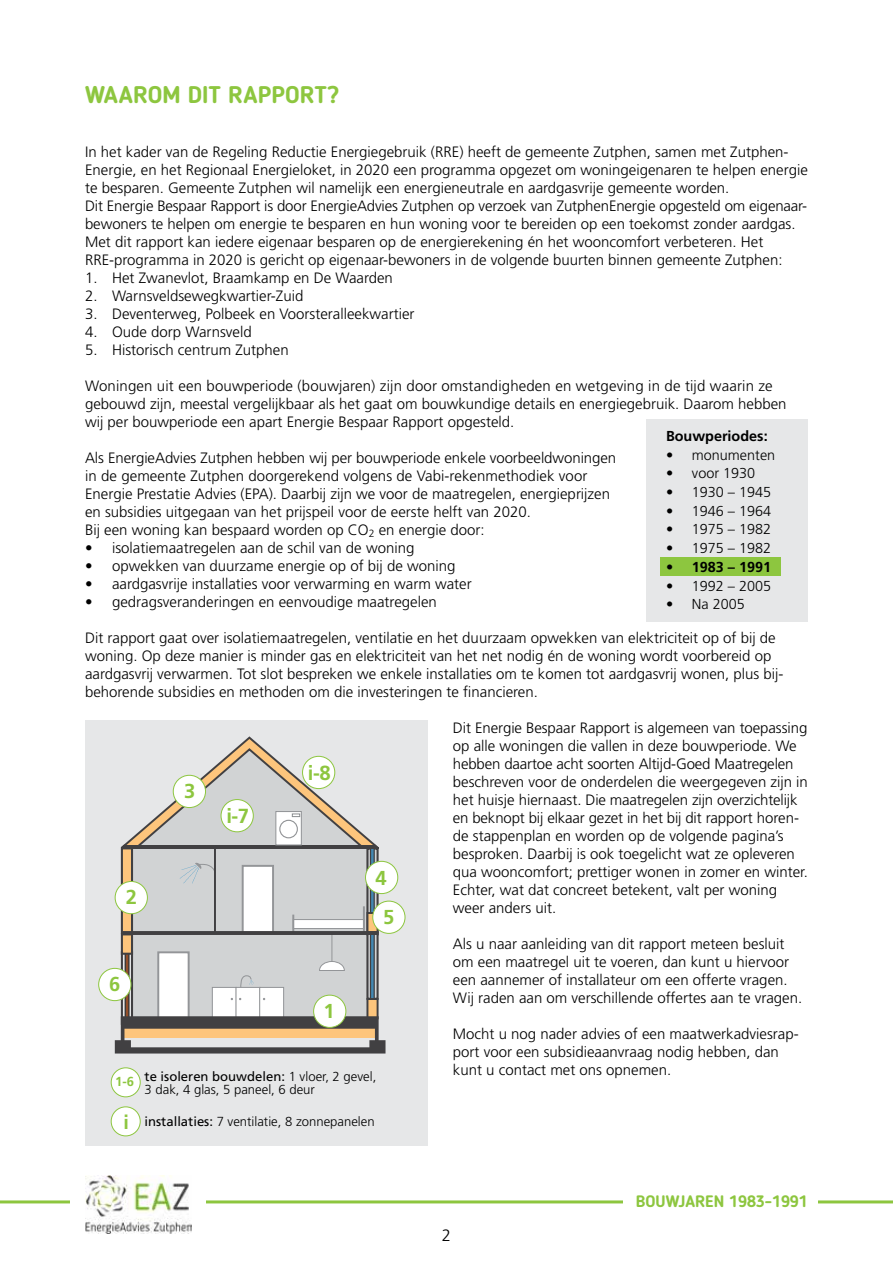
<style>
.page{position:relative;width:893px;height:1263px;background:#fff}
.page>*{position:absolute;margin:0;border:0;box-sizing:border-box;transform-origin:0 0}
.t1{font:700 24px "Blogger Sans";color:#8dc63f}
.t2{font:700 20.4px "Frutiger";color:#8dc63f}
.t3{font:700 20.1px "Frutiger";color:#8dc63f}
.t4{font:700 19.65px "Frutiger";color:#8dc63f}
.t5{font:700 16.5px "Blogger Sans";color:#8dc63f}
.t6{font:300 16.5px "Frutiger";color:#000}
.t7{font:300 15px/18px "Frutiger";color:#000}
.t8{font:300 14.4px "Frutiger";color:#000}
.t9{font:700 14.4px "Frutiger";color:#000}
.t10{font:300 13.05px/13px "Frutiger";color:#000}
.t11{font:700 13.05px "Frutiger";color:#8dc63f}
.s1{font-weight:400}
</style>
<div class="page">
<hr style="left:0;top:1200px;width:893px;height:3px;background:#8dc63f">
<div style="left:70px;top:1173px;width:135px;height:59px;background:#fff"></div>
<div style="left:623px;top:1187px;width:194px;height:30px;background:#fff"></div>
<img style="left:85px;top:1175px;width:107px;height:59px">
<div style="left:647px;top:419px;width:161px;height:203px;background:#e6e7e8"></div>
<div style="left:660px;top:557px;width:120px;height:19px;background:#8dc63f"></div>
<div style="left:85px;top:721px;width:342px;height:425px;background:#e6e7e8"></div>
<div style="left:133px;top:849px;width:233px;height:167px;background:#d1d3d4"></div>
<svg style="left:366px;top:849px;width:13px;height:63px"></svg>
<div style="left:293px;top:919px;width:71px;height:10px;background:#fff;border:1px solid #939598"></div>
<div style="left:366px;top:932px;width:13px;height:68px;background:#c8cacb;border:2px solid #414042"></div>
<svg style="left:125px;top:955px;width:5px;height:61px"></svg>
<svg style="left:370px;top:849px;width:5px;height:149px"></svg>
<div style="left:121px;top:847px;width:12px;height:87px;background:#fdc57c;border:2px solid #414042"></div>
<div style="left:121px;top:951px;width:12px;height:74px;border:2px solid #414042"></div>
<div style="left:121px;top:933px;width:12px;height:22px;background:#fdc57c;border:2px solid #414042"></div>
<div style="left:366px;top:912px;width:13px;height:21px;background:#fdc57c;border:2px solid #414042"></div>
<div style="left:366px;top:998px;width:13px;height:21px;background:#fdc57c;border:2px solid #414042"></div>
<div style="left:242px;top:865px;width:32px;height:69px;background:#fff;border:2px solid #939598"></div>
<div style="left:157px;top:951px;width:33px;height:69px;background:#fff;border:2px solid #939598"></div>
<div style="left:212px;top:987px;width:25px;height:32px;background:#fff;border:1px solid #939598"></div>
<div style="left:236px;top:987px;width:24px;height:32px;background:#fff;border:1px solid #939598"></div>
<div style="left:259px;top:987px;width:25px;height:32px;background:#fff;border:1px solid #939598"></div>
<hr style="left:331px;top:933px;width:1px;height:34px;background:#939598">
<svg style="left:319px;top:961px;width:26px;height:10px"></svg>
<svg style="left:240px;top:975px;width:15px;height:13px"></svg>
<svg style="left:180px;top:862px;width:34px;height:21px"></svg>
<svg style="left:292px;top:914px;width:2px;height:17px"></svg>
<hr style="left:363px;top:906px;width:2px;height:27px;background:#939598">
<hr style="left:214px;top:848px;width:2px;height:85px;background:#414042">
<hr style="left:123px;top:931px;width:255px;height:4px;background:#414042">
<svg style="left:115px;top:1016px;width:270px;height:37px"></svg>
<svg style="left:120px;top:736px;width:259px;height:113px"></svg>
<div style="left:314px;top:995px;width:32px;height:32px;background:#fff;border-radius:50%"></div>
<div style="left:313px;top:995px;width:33px;height:33px;border:1px solid #8dc63f;border-radius:50%"></div>
<div style="left:115px;top:881px;width:32px;height:33px;background:#fff;border-radius:50%"></div>
<div style="left:115px;top:881px;width:33px;height:33px;border:1px solid #8dc63f;border-radius:50%"></div>
<div style="left:373px;top:901px;width:32px;height:32px;background:#fff;border-radius:50%"></div>
<div style="left:372px;top:901px;width:33px;height:33px;border:1px solid #8dc63f;border-radius:50%"></div>
<div style="left:99px;top:968px;width:32px;height:33px;background:#fff;border-radius:50%"></div>
<div style="left:98px;top:968px;width:33px;height:33px;border:1px solid #8dc63f;border-radius:50%"></div>
<div style="left:173px;top:775px;width:33px;height:32px;background:#fff;border-radius:50%"></div>
<div style="left:173px;top:775px;width:33px;height:33px;border:1px solid #8dc63f;border-radius:50%"></div>
<div style="left:365px;top:861px;width:33px;height:32px;background:#fff;border-radius:50%"></div>
<div style="left:365px;top:861px;width:33px;height:33px;border:1px solid #8dc63f;border-radius:50%"></div>
<div style="left:221px;top:799px;width:32px;height:33px;background:#fff;border-radius:50%"></div>
<div style="left:221px;top:799px;width:33px;height:33px;border:1px solid #8dc63f;border-radius:50%"></div>
<div style="left:303px;top:756px;width:32px;height:32px;background:#fff;border-radius:50%"></div>
<div style="left:302px;top:756px;width:33px;height:33px;border:1px solid #8dc63f;border-radius:50%"></div>
<div style="left:111px;top:1068px;width:29px;height:29px;background:#fff;border-radius:50%"></div>
<div style="left:111px;top:1067px;width:30px;height:30px;border:1px solid #8dc63f;border-radius:50%"></div>
<div style="left:111px;top:1107px;width:29px;height:29px;background:#fff;border-radius:50%"></div>
<div style="left:111px;top:1106px;width:30px;height:30px;border:1px solid #8dc63f;border-radius:50%"></div>
<h1 class="t1" style="left:85px;top:80px;width:256px">WAAROM DIT RAPPORT?</h1>
<p class="t7" style="left:85px;top:143px;width:724px">In het kader van de Regeling Reductie Energiegebruik (RRE) heeft de gemeente Zutphen, samen met Zutphen-Energie, en het Regionaal Energieloket, in 2020 een programma opgezet om woningeigenaren te helpen energie te besparen. Gemeente Zutphen wil namelijk een energieneutrale en aardgasvrije gemeente worden.<br>Dit Energie Bespaar Rapport is door EnergieAdvies Zutphen op verzoek van ZutphenEnergie opgesteld om eigenaar&shy;bewoners te helpen om energie te besparen en hun woning voor te bereiden op een toekomst zonder aardgas.<br>Met dit rapport kan iedere eigenaar besparen op de energierekening én het wooncomfort verbeteren. Het RRE-programma in 2020 is gericht op eigenaar-bewoners in de volgende buurten binnen gemeente Zutphen:</p>
<p class="t7" style="left:85px;top:269px;width:309px">1. Het Zwanevlot, Braamkamp en De Waarden</p>
<p class="t7" style="left:85px;top:287px;width:220px">2. Warnsveldsewegkwartier-Zuid</p>
<p class="t7" style="left:85px;top:305px;width:331px">3. Deventerweg, Polbeek en Voorsteralleekwartier</p>
<p class="t7" style="left:85px;top:323px;width:168px">4. Oude dorp Warnsveld</p>
<p class="t7" style="left:85px;top:341px;width:205px">5. Historisch centrum Zutphen</p>
<p class="t7" style="left:85px;top:377px;width:703px">Woningen uit een bouwperiode (bouwjaren) zijn door omstandigheden en wetgeving in de tijd waarin ze gebouwd zijn, meestal vergelijkbaar als het gaat om bouwkundige details en energiegebruik. Daarom hebben wij per bouwperiode een apart Energie Bespaar Rapport opgesteld.</p>
<p class="t7" style="left:85px;top:449px;width:533px">Als EnergieAdvies Zutphen hebben wij per bouwperiode enkele voorbeeldwoningen in de gemeente Zutphen doorgerekend volgens de Vabi-rekenmethodiek voor Energie Prestatie Advies (EPA). Daarbij zijn we voor de maatregelen, energieprijzen en subsidies uitgegaan van het prijspeil voor de eerste helft van 2020.<br>Bij een woning kan bespaard worden op CO<sub>2</sub> en energie door:</p>
<p class="t7" style="left:85px;top:539px;width:331px">• isolatiemaatregelen aan de schil van de woning</p>
<p class="t7" style="left:85px;top:557px;width:372px">• opwekken van duurzame energie op of bij de woning</p>
<p class="t7" style="left:85px;top:575px;width:388px">• aardgasvrije installaties voor verwarming en warm water</p>
<p class="t7" style="left:85px;top:593px;width:353px">• gedragsveranderingen en eenvoudige maatregelen</p>
<p class="t7" style="left:85px;top:629px;width:700px">Dit rapport gaat over isolatiemaatregelen, ventilatie en het duurzaam opwekken van elektriciteit op of bij de woning. Op deze manier is minder gas en elektriciteit van het net nodig én de woning wordt voorbereid op aardgasvrij verwarmen. Tot slot bespreken we enkele installaties om te komen tot aardgasvrij wonen, plus bij&shy;behorende subsidies en methoden om die investeringen te financieren.</p>
<p class="t7" style="left:453px;top:719px;width:357px">Dit Energie Bespaar Rapport is algemeen van toepassing op alle woningen die vallen in deze bouwperiode. We hebben daartoe acht soorten Altijd-Goed Maatregelen beschreven voor de onderdelen die weergegeven zijn in het huisje hiernaast. Die maatregelen zijn overzichtelijk en beknopt bij elkaar gezet in het bij dit rapport horen&shy;de stappenplan en worden op de volgende pagina’s besproken. Daarbij is ook toegelicht wat ze opleveren qua wooncomfort; prettiger wonen in zomer en winter.<br>Echter, wat dat concreet betekent, valt per woning weer anders uit.</p>
<p class="t7" style="left:453px;top:935px;width:351px">Als u naar aanleiding van dit rapport meteen besluit om een maatregel uit te voeren, dan kunt u hiervoor een aannemer of installateur om een offerte vragen.<br>Wij raden aan om verschillende offertes aan te vragen.</p>
<p class="t7" style="left:453px;top:1025px;width:347px">Mocht u nog nader advies of een maatwerkadviesrap&shy;port voor een subsidieaanvraag nodig hebben, dan kunt u contact met ons opnemen.</p>
<p class="t9" style="left:666px;top:427px;width:103px">Bouwperiodes:</p>
<p class="t8" style="left:666px;top:446px;width:111px">• monumenten</p>
<p class="t8" style="left:666px;top:465px;width:91px">• voor 1930</p>
<p class="t8" style="left:666px;top:484px;width:107px">• 1930 – 1945</p>
<p class="t8" style="left:666px;top:503px;width:107px">• 1946 – 1964</p>
<p class="t8" style="left:666px;top:521px;width:107px">• 1975 – 1982</p>
<p class="t8" style="left:666px;top:540px;width:107px">• 1975 – 1982</p>
<p class="t9" style="left:666px;top:558px;width:107px">• 1983 – 1991</p>
<p class="t8" style="left:666px;top:577px;width:107px">• 1992 – 2005</p>
<p class="t8" style="left:666px;top:596px;width:80px">• Na 2005</p>
<h2 class="t2" style="left:308px;top:761px;width:24px">i-8</h2>
<h3 class="t3" style="left:184px;top:780px;width:13px">3</h3>
<h2 class="t2" style="left:226px;top:804px;width:24px">i-7</h2>
<h3 class="t3" style="left:376px;top:866px;width:13px">4</h3>
<h3 class="t3" style="left:126px;top:885px;width:13px">2</h3>
<h3 class="t3" style="left:383px;top:905px;width:13px">5</h3>
<h3 class="t3" style="left:109px;top:972px;width:13px">6</h3>
<h3 class="t3" style="left:323px;top:999px;width:13px">1</h3>
<p class="t10" style="left:145px;top:1070px;width:233px"><span class="s1">te isoleren bouwdelen:</span> 1 vloer, 2 gevel,<br>3 dak, 4 glas, 5 paneel, 6 deur</p>
<p class="t10" style="left:145px;top:1115px;width:232px"><span class="s1">installaties:</span> 7 ventilatie, 8 zonnepanelen</p>
<p class="t11" style="left:115px;top:1074px;width:20px">1-6</p>
<h3 class="t4" style="left:123px;top:1111px;width:7px">i</h3>
<p class="t6" style="left:442px;top:1226px;width:11px">2</p>
<p class="t5" style="left:636px;top:1191px;width:174px">BOUWJAREN 1983-1991</p>
</div>
